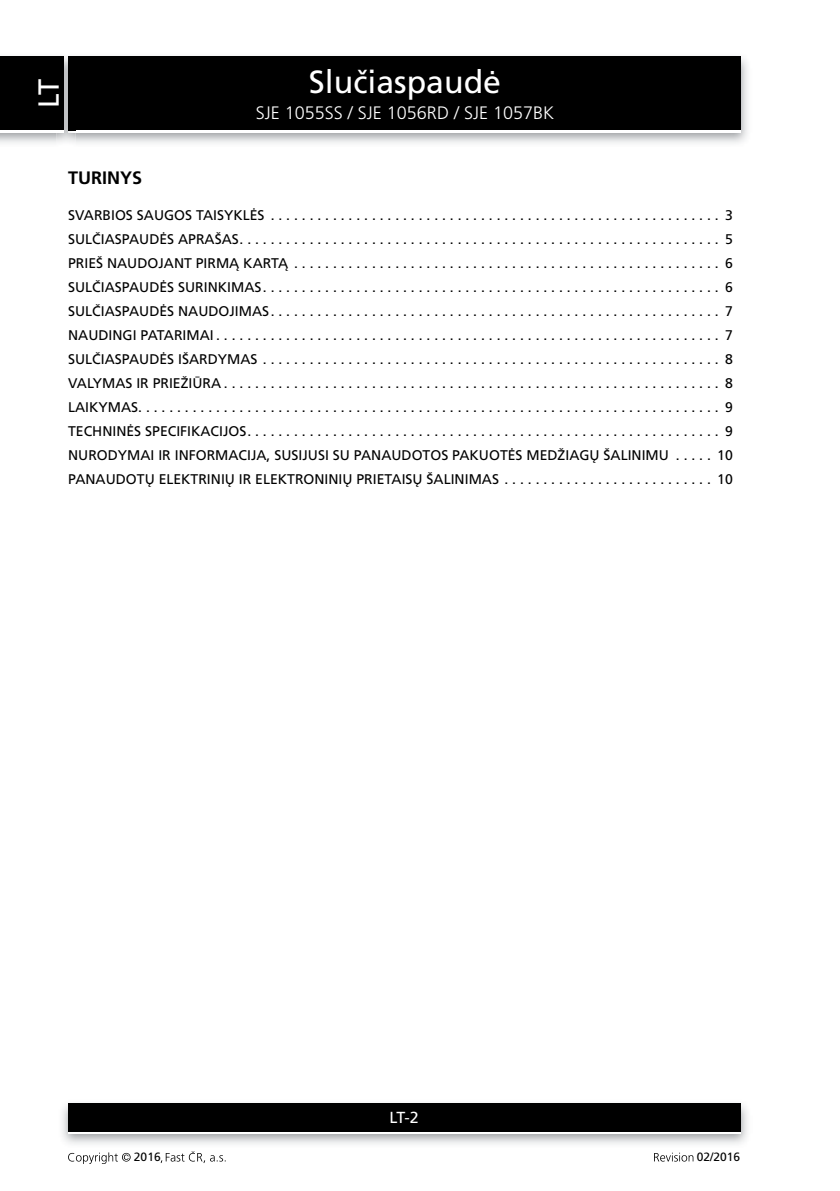
<style>
.page{position:relative;width:840px;height:1191px;background:#fff}
.page>*{position:absolute;margin:0;border:0;box-sizing:border-box;transform-origin:0 0}
.t1{font:32px "Frutiger CE";color:#fff}
.t2{font:29px "Frutiger CE";color:#fff}
.t3{font:300 18px "Frutiger CE";color:#fff}
.t4{font:700 18px "Frutiger CE";color:#000}
.t5{font:16px "Frutiger CE";color:#fff}
.t6{font:14px/24px "Frutiger CE";color:#000;text-align:justify}
.t7{font:12px "Frutiger CE";color:#000}
</style>
<div class="page">
<img style="left:0;top:56px;width:748px;height:87px">
<div style="left:68px;top:59px;width:672px;height:74px;background:#fff"></div>
<div style="left:68px;top:57px;width:672px;height:73px;background:#000"></div>
<img style="left:62px;top:1103px;width:686px;height:41px">
<div style="left:68px;top:1106px;width:672px;height:28px;background:linear-gradient(to right,#fff,#fff)"></div>
<div style="left:68px;top:1103px;width:672px;height:28px;background:#000"></div>
<img style="left:57px;top:56px;width:18px;height:87px">
<img style="left:68px;top:130px;width:7px;height:3px">
<svg style="left:68px;top:57px;width:7px;height:2px"></svg>
<img style="left:68px;top:59px;width:7px;height:71px">
<div style="left:0;top:59px;width:64px;height:74px;background:#fff"></div>
<div style="left:0;top:57px;width:64px;height:73px;background:#000"></div>
<svg style="left:68px;top:1152px;width:62px;height:12px"></svg>
<svg style="left:161px;top:1151px;width:64px;height:12px"></svg>
<svg style="left:654px;top:1152px;width:39px;height:9px"></svg>
<h2 class="t2" style="left:32px;top:108px;width:31px;rotate:-90deg">LT</h2>
<h1 class="t1" style="left:308px;top:64px;width:194px">Slučiaspaudė</h1>
<p class="t3" style="left:255px;top:102px;width:300px">SJE 1055SS / SJE 1056RD / SJE 1057BK</p>
<p class="t4" style="left:68px;top:168px;width:76px">TURI NYS</p>
<p class="t6" style="left:68px;top:203px;width:666px">SVARBIOS SAUGOS TAISYKLĖS . . . . . . . . . . . . . . . . . . . . . . . . . . . . . . . . . . . . . . . . . . . . . . . . . . . . . . . . . . 3<br>SULČIASPAUDĖS APRAŠAS . . . . . . . . . . . . . . . . . . . . . . . . . . . . . . . . . . . . . . . . . . . . . . . . . . . . . . . . . . . . . . 5<br>PRIEŠ NAUDOJANT PIRMĄ KARTĄ . . . . . . . . . . . . . . . . . . . . . . . . . . . . . . . . . . . . . . . . . . . . . . . . . . . . . . . 6<br>SULČIASPAUDĖS SURINKIMAS . . . . . . . . . . . . . . . . . . . . . . . . . . . . . . . . . . . . . . . . . . . . . . . . . . . . . . . . . . . 6<br>SULČIASPAUDĖS NAUDOJIMAS . . . . . . . . . . . . . . . . . . . . . . . . . . . . . . . . . . . . . . . . . . . . . . . . . . . . . . . . . . 7<br>NAUDINGI PATARIMAI . . . . . . . . . . . . . . . . . . . . . . . . . . . . . . . . . . . . . . . . . . . . . . . . . . . . . . . . . . . . . . . . . 7<br>SULČIASPAUDĖS IŠARDYMAS . . . . . . . . . . . . . . . . . . . . . . . . . . . . . . . . . . . . . . . . . . . . . . . . . . . . . . . . . . . 8<br>VALYMAS IR PRIEŽIŪRA . . . . . . . . . . . . . . . . . . . . . . . . . . . . . . . . . . . . . . . . . . . . . . . . . . . . . . . . . . . . . . . . 8<br>LAIKYMAS . . . . . . . . . . . . . . . . . . . . . . . . . . . . . . . . . . . . . . . . . . . . . . . . . . . . . . . . . . . . . . . . . . . . . . . . . . . 9<br>TECHNINĖS SPECIFIKACIJOS . . . . . . . . . . . . . . . . . . . . . . . . . . . . . . . . . . . . . . . . . . . . . . . . . . . . . . . . . . . . . 9<br>NURODYMAI IR INFORMACIJA, SUSIJUSI SU PANAUDOTOS PAKUOTĖS MEDŽIAGŲ ŠALINIMU . . . . . 10<br>PANAUDOTŲ ELEKTRINIŲ IR ELEKTRONINIŲ PRIETAISŲ ŠALINIMAS . . . . . . . . . . . . . . . . . . . . . . . . . . . 10</p>
<p class="t5" style="left:389px;top:1108px;width:31px">LT-2</p>
<p class="t7" style="left:134px;top:1150px;width:28px">2016</p>
<p class="t7" style="left:696px;top:1150px;width:45px">02/2016</p>
</div>
